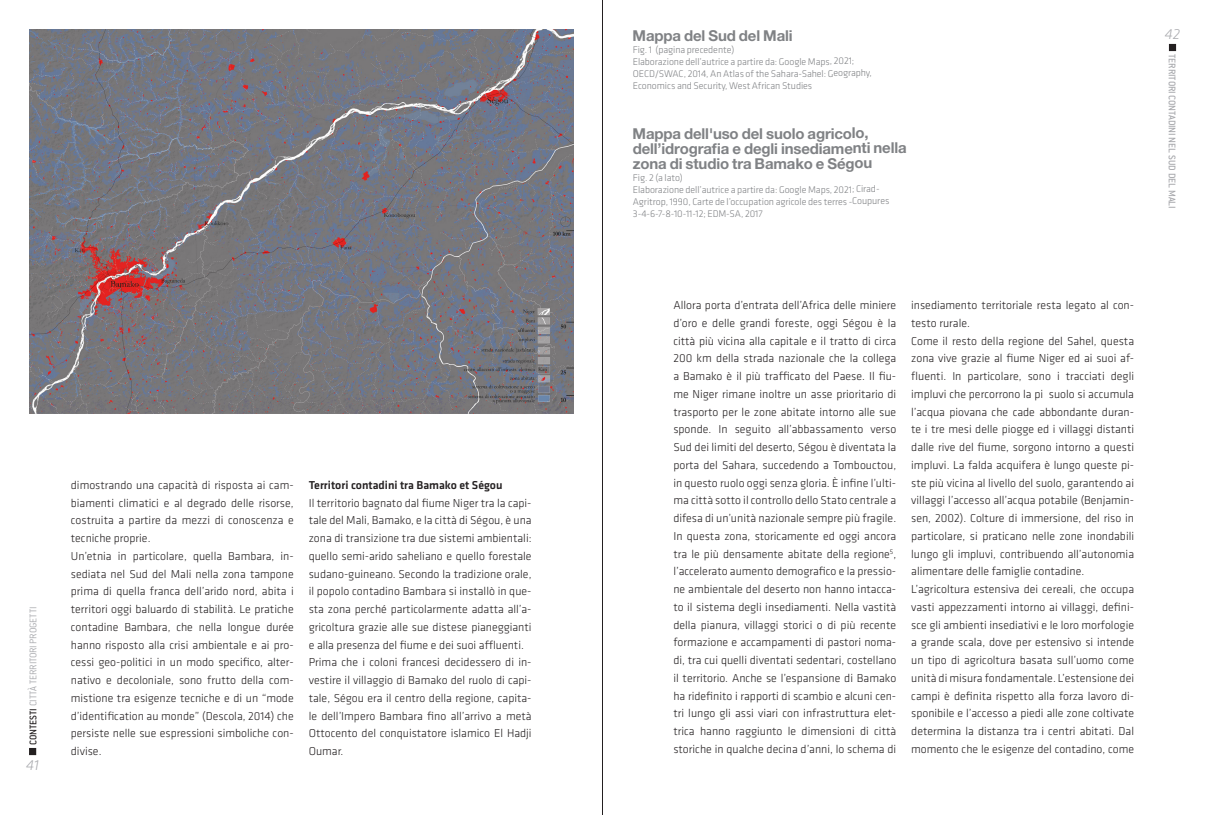
<style>
.page{position:relative;width:1205px;height:815px;background:#fff}
.page>*{position:absolute;margin:0;border:0;box-sizing:border-box;transform-origin:0 0}
.Dida___Citazioni_pic{font:700 15px/15px "Helvetica Neue LT Pro";letter-spacing:-.015em;color:#808285}
.t1{font:italic 300 15px "Klavika";color:#a8a9ad}
.No_Spacing{font:300 11.88px/17.8px "Klavika";color:#231f20;text-align:justify}
.No_Spacing-2{font:500 11.88px "Klavika";color:#231f20}
.t2{font:500 10.62px "Conduit ITC";letter-spacing:-.01em;color:#a8a9ad}
.t3{font:300 10.62px "Conduit ITC";letter-spacing:-.01em;color:#a8a9ad}
.Dida__Citazioni_picc{font:300 10px/12.1px "Klavika";letter-spacing:-.015em;color:#808285}
.s1{font-weight:500;color:#231f20}
</style>
<div class="page">
<div style="left:29px;top:748px;width:7px;height:7px;border:1px solid #231f20"></div>
<div style="left:1169px;top:44px;width:7px;height:7px;border:1px solid #231f20"></div>
<hr style="left:602px;top:0;width:1px;height:815px;background:#231f20">
<img style="left:29px;top:29px;width:544px;height:384px">
<p class="t3" style="left:27px;top:745px;width:140px;rotate:-90deg"><span class="s1">CONTESTI</span> CITTÀ TERRITORI PROGETTI</p>
<p class="t1" style="left:26px;top:756px;width:14px">41</p>
<p class="No_Spacing" style="left:71px;top:476px;width:224px">dimostrando una capacità di risposta ai cam&shy;biamenti climatici e al degrado delle risorse, costruita a partire da mezzi di conoscenza e tecniche proprie.</p>
<p class="No_Spacing" style="left:71px;top:547px;width:224px">Un’etnia in particolare, quella Bambara, in&shy;sediata nel Sud del Mali nella zona tampone prima di quella franca dell’arido nord, abita i territori oggi baluardo di stabilità. Le pratiche contadine Bambara, che nella longue durée hanno risposto alla crisi ambientale e ai pro&shy;cessi geo-politici in un modo specifico, alter&shy;nativo e decoloniale, sono frutto della com&shy;mistione tra esigenze tecniche e di un “mode d’identification au monde” (Descola, 2014) che persiste nelle sue espressioni simboliche con&shy;divise.</p>
<p class="No_Spacing-2" style="left:309px;top:478px;width:195px">Territori contadini tra Bamako et Ségou</p>
<p class="No_Spacing" style="left:309px;top:494px;width:224px">Il territorio bagnato dal fiume Niger tra la capi&shy;tale del Mali, Bamako, e la città di Ségou, è una zona di transizione tra due sistemi ambientali: quello semi-arido saheliano e quello forestale sudano-guineano. Secondo la tradizione orale, il popolo contadino Bambara si installò in que&shy;sta zona perché particolarmente adatta all’a&shy;gricoltura grazie alle sue distese pianeggianti e alla presenza del fiume e dei suoi affluenti.</p>
<p class="No_Spacing" style="left:309px;top:654px;width:224px">Prima che i coloni francesi decidessero di in&shy;vestire il villaggio di Bamako del ruolo di capi&shy;tale, Ségou era il centro della regione, capita&shy;le dell’Impero Bambara fino all’arrivo a metà Ottocento del conquistatore islamico El Hadji Oumar.</p>
<p class="Dida___Citazioni_pic" style="left:633px;top:28px;width:162px">Mappa del Sud del Mali</p>
<p class="Dida__Citazioni_picc" style="left:633px;top:44px;width:103px">Fig. 1 (pagina precedente)</p>
<p class="Dida__Citazioni_picc" style="left:633px;top:56px;width:241px">Elaborazione dell’autrice a partire da: Google Maps, 2021;<br>OECD/SWAC, 2014, An Atlas of the Sahara-Sahel: Geography,<br>Economics and Security, West African Studies</p>
<p class="Dida___Citazioni_pic" style="left:633px;top:126px;width:276px">Mappa dell'uso del suolo agricolo, dell’idrografia e degli insediamenti nella zona di studio tra Bamako e Ségou</p>
<p class="Dida__Citazioni_picc" style="left:633px;top:172px;width:52px">Fig. 2 (a lato)</p>
<p class="Dida__Citazioni_picc" style="left:633px;top:184px;width:258px">Elaborazione dell’autrice a partire da: Google Maps, 2021; Cirad-<br>Agritrop, 1990, Carte de l’occupation agricole des terres -Coupures<br>3-4-6-7-8-10-11-12; EDM-SA, 2017</p>
<p class="t1" style="left:1165px;top:25px;width:17px">42</p>
<p class="t2" style="left:1178px;top:54px;width:156px;rotate:90deg">TERRITORI CONTADINI NEL SUD DEL MALI</p>
<p class="No_Spacing" style="left:673px;top:296px;width:224px">Allora porta d’entrata dell’Africa delle miniere d’oro e delle grandi foreste, oggi Ségou è la città più vicina alla capitale e il tratto di circa 200 km della strada nazionale che la collega a Bamako è il più trafficato del Paese. Il fiu&shy;me Niger rimane inoltre un asse prioritario di trasporto per le zone abitate intorno alle sue sponde. In seguito all’abbassamento verso Sud dei limiti del deserto, Ségou è diventata la porta del Sahara, succedendo a Tombouctou, in questo ruolo oggi senza gloria. È infine l’ulti&shy;ma città sotto il controllo dello Stato centrale a difesa di un’unità nazionale sempre più fragile.</p>
<p class="No_Spacing" style="left:673px;top:527px;width:224px">In questa zona, storicamente ed oggi ancora tra le più densamente abitate della regione<sup>5</sup>, l’accelerato aumento demografico e la pressio&shy;ne ambientale del deserto non hanno intacca&shy;to il sistema degli insediamenti. Nella vastità della pianura, villaggi storici o di più recente formazione e accampamenti di pastori noma&shy;di, tra cui quelli diventati sedentari, costellano il territorio. Anche se l’espansione di Bamako ha ridefinito i rapporti di scambio e alcuni cen&shy;tri lungo gli assi viari con infrastruttura elet&shy;trica hanno raggiunto le dimensioni di città storiche in qualche decina d’anni, lo schema di</p>
<p class="No_Spacing" style="left:911px;top:296px;width:224px">insediamento territoriale resta legato al con&shy;testo rurale.</p>
<p class="No_Spacing" style="left:911px;top:332px;width:224px">Come il resto della regione del Sahel, questa zona vive grazie al fiume Niger ed ai suoi af&shy;fluenti. In particolare, sono i tracciati degli impluvi che percorrono la pi suolo si accumula l’acqua piovana che cade abbondante duran&shy;te i tre mesi delle piogge ed i villaggi distanti dalle rive del fiume, sorgono intorno a questi impluvi. La falda acquifera è lungo queste pi&shy;ste più vicina al livello del suolo, garantendo ai villaggi l’accesso all’acqua potabile (Benjamin&shy;sen, 2002). Colture di immersione, del riso in particolare, si praticano nelle zone inondabili lungo gli impluvi, contribuendo all’autonomia alimentare delle famiglie contadine.</p>
<p class="No_Spacing" style="left:911px;top:580px;width:224px">L’agricoltura estensiva dei cereali, che occupa vasti appezzamenti intorno ai villaggi, defini&shy;sce gli ambienti insediativi e le loro morfologie a grande scala, dove per estensivo si intende un tipo di agricoltura basata sull’uomo come unità di misura fondamentale. L’estensione dei campi è definita rispetto alla forza lavoro di&shy;sponibile e l’accesso a piedi alle zone coltivate determina la distanza tra i centri abitati. Dal momento che le esigenze del contadino, come</p>
</div>
